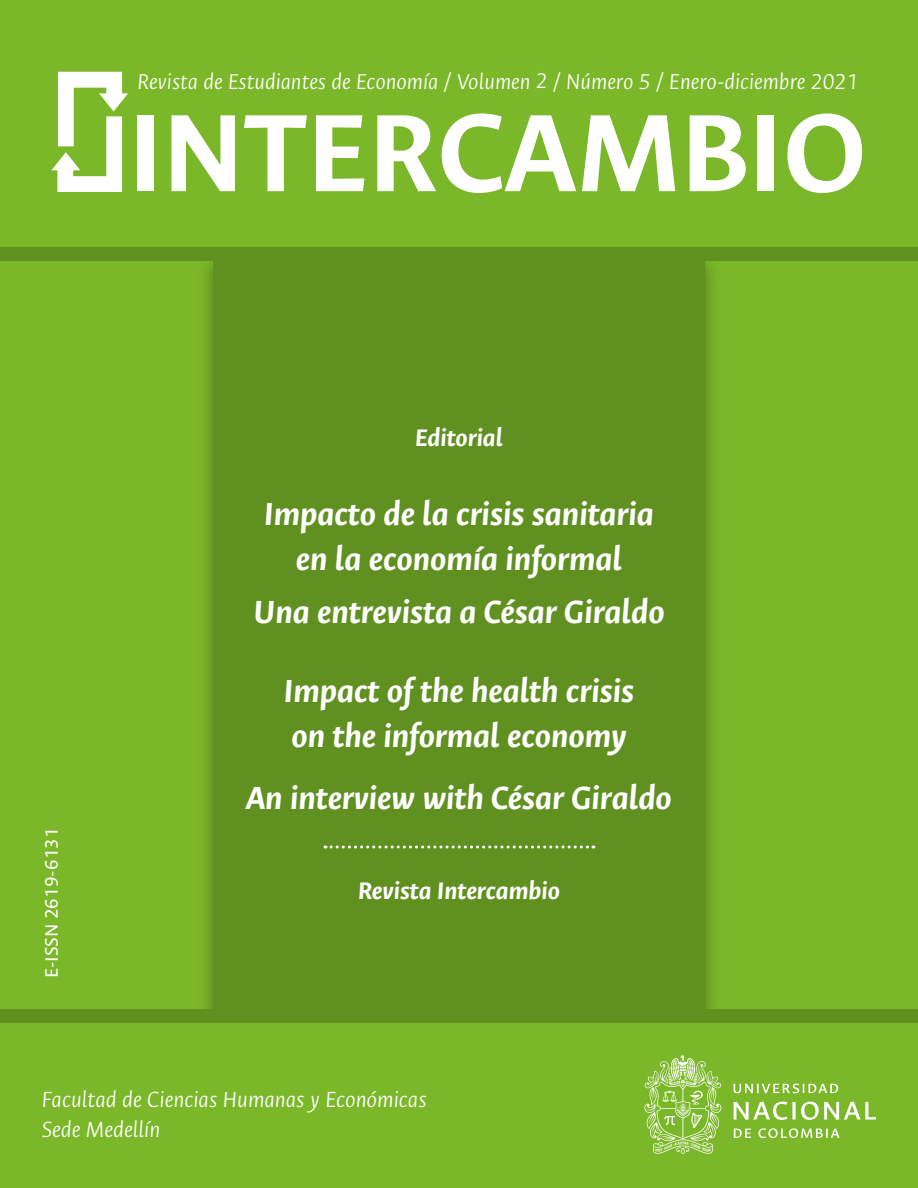
<style>
.page{position:relative;width:918px;height:1188px;background:#7bb829}
.page>*{position:absolute;margin:0;border:0;box-sizing:border-box;transform-origin:0 0}
.t1{font:700 123.9px "Ancizar Sans";color:#fff}
.t2{font:italic 700 36px/45px "Ancizar Sans";color:#fff;text-align:center}
.t3{font:italic 700 27px "Ancizar Sans";color:#fff}
.t4{font:italic 300 24.75px/29.7px "Ancizar Sans";color:#fff}
.t5{font:italic 300 24.3px "Ancizar Sans";color:#fff}
.t6{font:italic 300 24px "Ancizar Sans";color:#fff}
.t7{font:20.25px "Ancizar Sans";color:#fff}
</style>
<div class="page">
<div style="left:213px;top:254px;width:492px;height:762px;background:#609020"></div>
<div style="left:0;top:247px;width:918px;height:14px;background:#609020"></div>
<svg style="left:51px;top:72px;width:77px;height:120px"></svg>
<svg style="left:734px;top:1084px;width:104px;height:9px"></svg>
<svg style="left:734px;top:1102px;width:142px;height:18px"></svg>
<svg style="left:734px;top:1129px;width:17px;height:9px"></svg>
<svg style="left:758px;top:1128px;width:82px;height:10px"></svg>
<svg style="left:644px;top:1055px;width:77px;height:99px"></svg>
<div style="left:0;top:1009px;width:918px;height:14px;background:#609020"></div>
<svg style="left:325px;top:846px;width:269px;height:3px"></svg>
<p class="t5" style="left:138px;top:68px;width:722px">Revista de Estudiantes de Economía / Volumen 3 / Número 5 / Enero-diciembre 2021</p>
<p class="t6" style="left:536px;top:68px;width:13px">2</p>
<h1 class="t1" style="left:128px;top:84px;width:740px">INTERCAMBIO</h1>
<p class="t3" style="left:415px;top:422px;width:89px">Editorial</p>
<p class="t7" style="left:41px;top:978px;width:152px;rotate:-90deg">E-ISSN 2619-6131</p>
<p class="t2" style="left:264px;top:491px;width:391px">Impacto de la crisis sanitaria en la economía informal</p>
<p class="t2" style="left:253px;top:572px;width:413px;line-height:79.1px">Una entrevista a César Giraldo<br>Impact of the health crisis</p>
<p class="t2" style="left:246px;top:705px;width:427px;line-height:61.9px">on the informal economy<br>An interview with César Giraldo</p>
<p class="t3" style="left:358px;top:875px;width:203px">Revista Intercambio</p>
<p class="t4" style="left:42px;top:1085px;width:386px">Facultad de Ciencias Humanas y Económicas<br>Sede Medellín</p>
</div>
